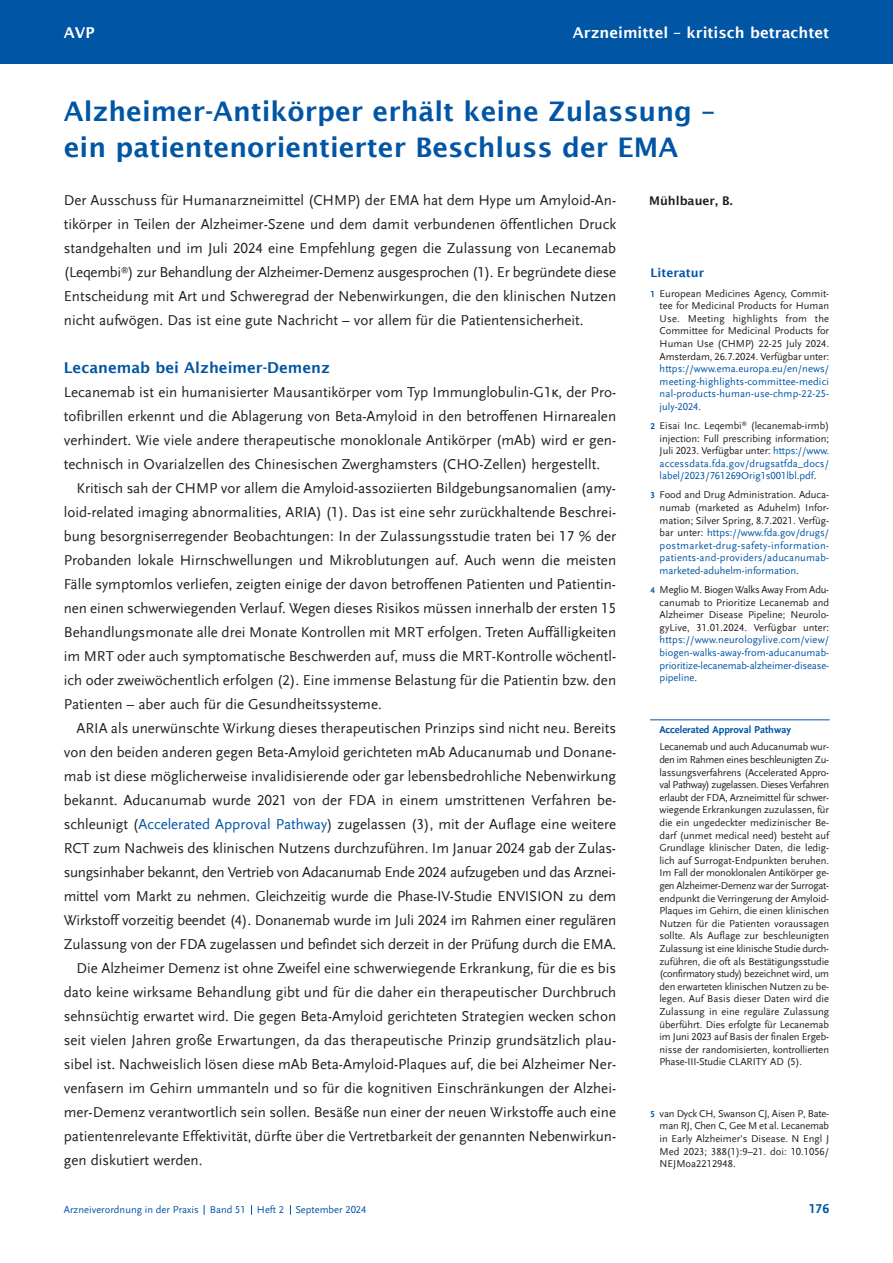
<style>
.page{position:relative;width:893px;height:1263px;background:#fff}
.page>*{position:absolute;margin:0;border:0;box-sizing:border-box;transform-origin:0 0}
.t1{font:600 27px/36px "Lucida Sans";color:#0155a5}
.t2{font:15px/24px "Scala Sans LF";color:#231f20;text-align:justify}
.t3{font:600 15px "Lucida Sans";color:#fff}
.t4{font:600 15px "Lucida Sans";color:#0155a5}
.t5{font:700 13.5px "Scala Sans LF";color:#0155a5}
.t6{font:600 12px "Lucida Sans";color:#231f20}
.t7{font:600 12px "Lucida Sans";color:#0155a5}
.t8{font:10.5px/12.6px "Scala Sans LF";color:#231f20;text-align:justify}
.t9{font:10.5px/12.6px "Scala Sans LF";color:#0155a5;text-align:justify}
.t10{font:700 10.5px "Scala Sans LF";color:#0155a5}
.s1{font-family:"Tahoma";font-size:13.5px}
.s2{color:#0155a5}
.s3{font-weight:700;font-size:9px;color:#0155a5}
.s4{font-weight:700;font-size:9px}
.s5{color:#231f20}
</style>
<div class="page">
<div style="left:0;top:0;width:893px;height:64px;background:#0155a5"></div>
<hr style="left:650px;top:719px;width:180px;height:1px;background:#0155a5">
<p class="t3" style="left:64px;top:24px;width:32px">AVP</p>
<p class="t3" style="left:573px;top:24px;width:258px">Arzneimittel – kritisch betrachtet</p>
<p class="t1" style="left:64px;top:93px;width:653px">Alzheimer-Antikörper erhält keine Zulassung – ein patientenorientierter Beschluss der EMA</p>
<p class="t2" style="left:64px;top:189px;width:554px">Der Ausschuss für Humanarzneimittel (CHMP) der EMA hat dem Hype um Amyloid-An&shy;tikörper in Teilen der Alzheimer-Szene und dem damit verbundenen öffentlichen Druck standgehalten und im Juli 2024 eine Empfehlung gegen die Zulassung von Lecanemab (Leqembi<sup>®</sup>) zur Behandlung der Alzheimer-Demenz ausgesprochen (1). Er begründete diese Entscheidung mit Art und Schweregrad der Nebenwirkungen, die den klinischen Nutzen nicht aufwögen. Das ist eine gute Nachricht – vor allem für die Patientensicherheit.</p>
<p class="t4" style="left:64px;top:359px;width:268px">Lecanemab bei Alzheimer-Demenz</p>
<p class="t2" style="left:64px;top:381px;width:554px">Lecanemab ist ein humanisierter Mausantikörper vom Typ Immunglobulin-G1<span class="s1">κ</span>, der Pro - to fibrillen erkennt und die Ablagerung von Beta-Amyloid in den betroffenen Hirnarealen verhindert. Wie viele andere therapeutische monoklonale Antikörper (mAb) wird er gen&shy;technisch in Ovarialzellen des Chinesischen Zwerghamsters (CHO-Zellen) hergestellt.</p>
<p class="t2" style="left:64px;top:477px;width:554px;text-indent:13px">Kritisch sah der CHMP vor allem die Amyloid-assoziierten Bildgebungsanomalien (amy&shy;loid-related imaging abnormalities, ARIA) (1). Das ist eine sehr zurückhaltende Beschrei - bung besorgniserregender Beobachtungen: In der Zulassungsstudie traten bei 17 % der Probanden lokale Hirnschwellungen und Mikroblutungen auf. Auch wenn die meisten Fälle symptomlos verliefen, zeigten einige der davon betroffenen Patienten und Patien tin - nen einen schwerwiegenden Verlauf. Wegen dieses Risikos müssen innerhalb der ersten 15<br>Behandlungsmonate alle drei Monate Kontrollen mit MRT erfolgen. Treten Auffällig keiten im MRT oder auch symptomatische Beschwerden auf, muss die MRT-Kontrolle wö chentl - ich oder zweiwöchentlich erfolgen (2). Eine immense Belastung für die Patientin bzw. den Patien ten – aber auch für die Gesundheitssysteme.</p>
<p class="t2" style="left:64px;top:717px;width:554px;text-indent:13px">ARIA als unerwünschte Wirkung dieses therapeutischen Prinzips sind nicht neu. Bereits von den beiden anderen gegen Beta-Amyloid gerichteten mAb Aducanumab und Donane - mab ist diese möglicherweise invalidisierende oder gar lebensbedrohliche Nebenwirkung bekannt. Aducanumab wurde 2021 von der FDA in einem umstrittenen Verfahren be - schleu nigt (<span class="s2">Accelerated Approval Pathway</span>) zugelassen (3), mit der Auflage eine weitere RCT zum Nachweis des klinischen Nutzens durchzuführen. Im Januar 2024 gab der Zu las - sungsinhaber bekannt, den Vertrieb von Adacanumab Ende 2024 aufzugeben und das Arznei - mittel vom Markt zu nehmen. Gleichzeitig wurde die Phase-IV-Studie ENVISION zu dem Wirkstoff vorzeitig beendet (4). Donanemab wurde im Juli 2024 im Rahmen einer regulären Zulassung von der FDA zugelassen und befindet sich derzeit in der Prüfung durch die EMA.</p>
<p class="t2" style="left:64px;top:957px;width:554px;text-indent:13px">Die Alzheimer Demenz ist ohne Zweifel eine schwerwiegende Erkrankung, für die es bis dato keine wirksame Behandlung gibt und für die daher ein therapeutischer Durchbruch sehnsüchtig erwartet wird. Die gegen Beta-Amyloid gerichteten Strategien wecken schon seit vielen Jahren große Erwartungen, da das therapeutische Prinzip grundsätzlich plau&shy;sibel ist. Nachweislich lösen diese mAb Beta-Amyloid-Plaques auf, die bei Alzheimer Ner - ven fasern im Gehirn ummanteln und so für die kognitiven Einschränkungen der Alzhei - mer-Demenz verantwortlich sein sollen. Besäße nun einer der neuen Wirkstoffe auch eine patientenrelevante Effektivität, dürfte über die Vertretbarkeit der genannten Nebenwir kun - gen diskutiert werden.</p>
<p class="t6" style="left:649px;top:193px;width:85px">Mühlbauer, B.</p>
<p class="t7" style="left:651px;top:265px;width:55px">Literatur</p>
<p class="t8" style="left:660px;top:287px;width:171px;text-indent:-9px"><span class="s3">1</span> European Medicines Agency, Commit&shy;tee for Medicinal Products for Human Use. Meeting highlights from the Committee for Medicinal Products for Human Use (CHMP) 22-25 July 2024.<br>Amsterdam, 26.7.2024. Verfügbar unter: <span class="s2">https://www.ema.europa.eu/en/news/ meeting-highlights-committee-medici nal-products-human-use-chmp-22-25- july-2024</span>.</p>
<p class="t8" style="left:660px;top:420px;width:171px;text-indent:-9px"><span class="s3">2</span> Eisai Inc. Leqembi<sup>®</sup> (lecanemab-irmb) injection: Full prescribing information; Juli 2023. Verfügbar unter: <span class="s2">https://www. accessdata.fda.gov/drugsatfda_docs/ label/2023/761269Orig1s001lbl.pdf</span>.</p>
<p class="t9" style="left:660px;top:489px;width:171px;text-indent:-9px"><span class="s4">3</span> <span class="s5">Food and Drug Administration. Aduca&shy;numab (marketed as Aduhelm) Infor&shy;mation; Silver Spring, 8.7.2021. Verfüg&shy;bar unter:</span> https://www.fda.gov/drugs/ postmarket-drug-safety-information&shy;patients-and-providers/aducanumab&shy;marketed-aduhelm-information<span class="s5">.</span></p>
<p class="t8" style="left:660px;top:584px;width:171px;text-indent:-9px"><span class="s3">4</span> Meglio M. Biogen Walks Away From Adu&shy;canumab to Prioritize Lecanemab and Alzheimer Disease Pipeline; Neurolo&shy;gyLive, 31.01.2024. Verfügbar unter: <span class="s2">https://www.neurologylive.com/view/ biogen-walks-away-from-aducanumab&shy;prioritize-lecanemab-alzheimer-disease&shy;pipeline</span>.</p>
<p class="t10" style="left:659px;top:724px;width:133px">Accelerated Approval Pathway</p>
<p class="t8" style="left:659px;top:741px;width:171px">Lecanemab und auch Aducanumab wur&shy;den im Rahmen eines beschleunigten Zu&shy;lassungsverfahrens (Accelerated Appro&shy;val Pathway) zugelassen. Dieses Verfahren erlaubt der FDA, Arzneimittel für schwer&shy;wiegende Erkrankungen zuzulassen, für die ein ungedeckter medizinischer Be&shy;darf (unmet medical need) besteht auf Grundlage klinischer Daten, die ledig&shy;lich auf Surrogat-Endpunkten beruhen.<br>Im Fall der monoklonalen Antikörper ge&shy;gen Alzheimer-Demenz war der Surrogat&shy;endpunkt die Verringerung der Amyloid-Plaques im Gehirn, die einen klinischen Nutzen für die Patienten voraussagen sollte. Als Auflage zur beschleunigten Zulassung ist eine klinische Studie durch&shy;zuführen, die oft als Bestätigungsstudie (confirmatory study) bezeichnet wird, um den erwarteten klinischen Nutzen zu be&shy;legen. Auf Basis dieser Daten wird die Zulassung in eine reguläre Zulassung überführt. Dies erfolgte für Lecanemab im Juni 2023 auf Basis der finalen Ergeb&shy;nisse der randomisierten, kontrollierten Phase-III-Studie CLARITY AD (5).</p>
<p class="t8" style="left:660px;top:1107px;width:171px;text-indent:-9px"><span class="s3">5</span> van Dyck CH, Swanson CJ, Aisen P, Bate&shy;man RJ, Chen C, Gee M et al. Lecanemab in Early Alzheimer's Disease. N Engl J Med 2023; 388(1):9–21. doi: 10.1056/ NEJMoa2212948.</p>
<p class="t9" style="left:64px;top:1204px;width:304px">Arzneiverordnung in der Praxis Band 51 Heft 2 September 2024</p>
<p class="t5" style="left:809px;top:1202px;width:22px">176</p>
</div>
